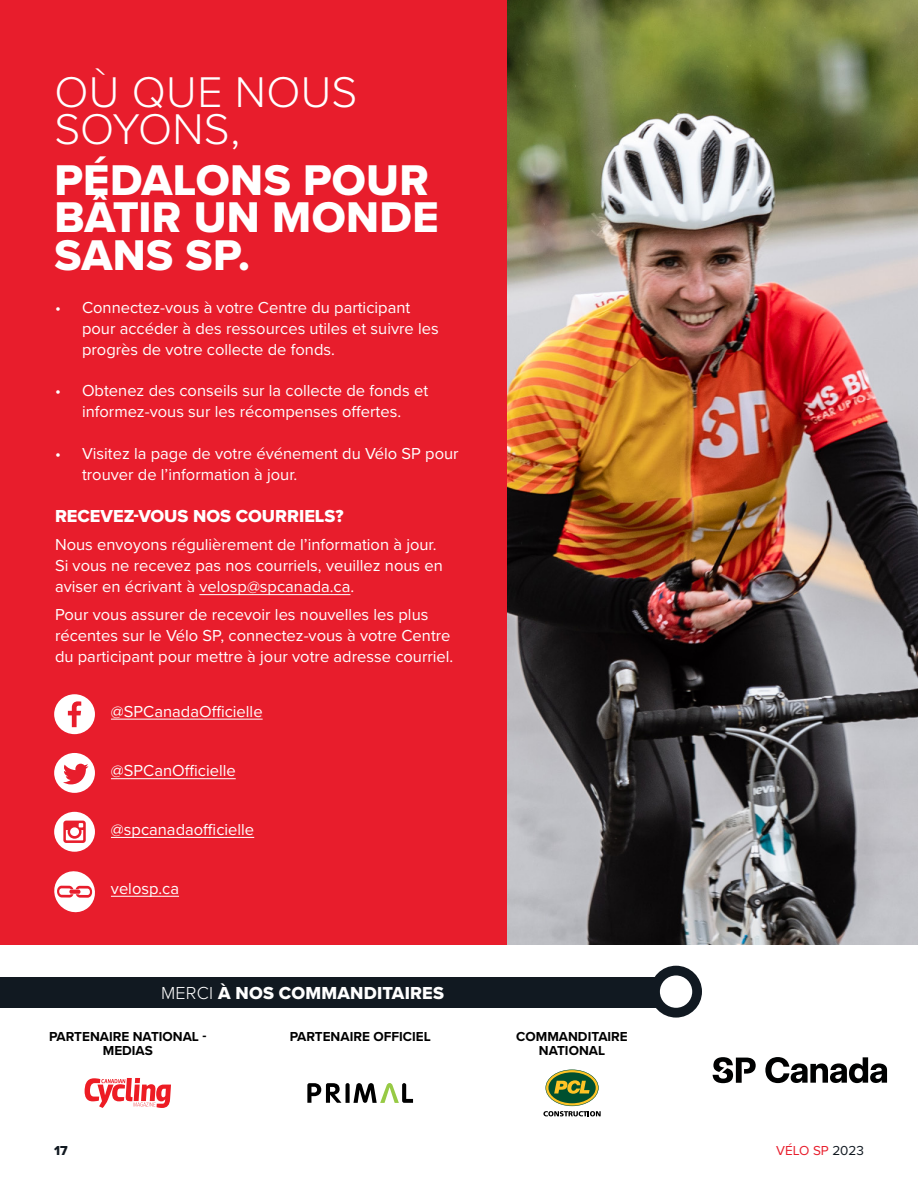
<style>
.page{position:relative;width:918px;height:1188px;background:#fff}
.page>*{position:absolute;margin:0;border:0;box-sizing:border-box;transform-origin:0 0}
.t1{font:44.55px/37.8px "Proxima Nova Extrabld";letter-spacing:.01em;color:#fff}
.t2{font:300 44.55px/37.8px "Proxima Nova";letter-spacing:.005em;color:#fff}
.t3{font:18px "Proxima Nova Extrabld";color:#fff}
.t4{font:16.5px/21px "Proxima Nova";color:#fff}
.t5{font:700 13.5px/13.5px "Proxima Nova";color:#000;text-align:center}
.t6{font:13.5px "Proxima Nova";color:#e81d2c}
.t7{font:13.5px "Proxima Nova Extrabld";color:#111921}
.s1{font-family:"Proxima Nova";font-weight:300}
.s2{color:#111921}
</style>
<div class="page">
<svg style="left:307px;top:1083px;width:106px;height:20px"></svg>
<svg style="left:85px;top:1078px;width:86px;height:30px"></svg>
<svg style="left:543px;top:1070px;width:58px;height:46px"></svg>
<img style="left:507px;top:0;width:411px;height:945px">
<div style="left:0;top:0;width:507px;height:945px;background:#e81d2c"></div>
<hr style="left:111px;top:719px;width:152px;height:1px;background:#fff">
<div style="left:54px;top:694px;width:41px;height:40px;background:#fff;border-radius:50%"></div>
<svg style="left:68px;top:701px;width:13px;height:26px"></svg>
<hr style="left:111px;top:778px;width:125px;height:1px;background:#fff">
<div style="left:54px;top:753px;width:41px;height:40px;background:#fff;border-radius:50%"></div>
<svg style="left:63px;top:764px;width:25px;height:20px"></svg>
<hr style="left:111px;top:837px;width:143px;height:1px;background:#fff">
<div style="left:54px;top:812px;width:41px;height:40px;background:#fff;border-radius:50%"></div>
<svg style="left:63px;top:821px;width:23px;height:22px"></svg>
<hr style="left:199px;top:594px;width:151px;height:1px;background:#fff">
<div style="left:0;top:977px;width:681px;height:31px;background:#111921"></div>
<div style="left:650px;top:966px;width:52px;height:52px;background:#111921;border-radius:50%"></div>
<div style="left:660px;top:975px;width:32px;height:33px;background:#fff;border-radius:50%"></div>
<hr style="left:111px;top:896px;width:68px;height:1px;background:#fff">
<svg style="left:54px;top:871px;width:41px;height:42px"></svg>
<svg style="left:765px;top:1057px;width:122px;height:26px"></svg>
<svg style="left:713px;top:1057px;width:43px;height:26px"></svg>
<h1 class="t2" style="left:54px;top:71px;width:304px">OÙ QUE NOUS<br>SOYONS,</h1>
<h1 class="t1" style="left:54px;top:160px;width:386px">PÉDALONS POUR<br>BÂTIR UN MONDE<br>SANS SP.</h1>
<p class="t4" style="left:82px;top:296px;width:358px;text-indent:-27px">• Connectez-vous à votre Centre du participant pour accéder à des ressources utiles et suivre les progrès de votre collecte de fonds.</p>
<p class="t4" style="left:55px;top:380px;width:375px;text-align:center">• Obtenez des conseils sur la collecte de fonds et informez-vous sur les récompenses offertes.</p>
<p class="t4" style="left:82px;top:442px;width:378px;text-indent:-27px">• Visitez la page de votre événement du Vélo SP pour trouver de l’information à jour.</p>
<p class="t3" style="left:55px;top:503px;width:290px">RECEVEZ-VOUS NOS COURRIELS?</p>
<p class="t4" style="left:55px;top:533px;width:389px">Nous envoyons régulièrement de l’information à jour.<br>Si vous ne recevez pas nos courriels, veuillez nous en aviser en écrivant à velosp@spcanada.ca.</p>
<p class="t4" style="left:55px;top:603px;width:400px">Pour vous assurer de recevoir les nouvelles les plus récentes sur le Vélo SP, connectez-vous à votre Centre du participant pour mettre à jour votre adresse courriel.</p>
<p class="t4" style="left:111px;top:700px;width:153px">@SPCanadaOfficielle</p>
<p class="t4" style="left:111px;top:759px;width:126px">@SPCanOfficielle</p>
<p class="t4" style="left:111px;top:818px;width:145px">@spcanadaofficielle</p>
<p class="t4" style="left:111px;top:877px;width:70px">velosp.ca</p>
<p class="t3" style="left:161px;top:979px;width:285px"><span class="s1">MERCI</span> À NOS COMMANDITAIRES</p>
<p class="t5" style="left:49px;top:1030px;width:159px">PARTENAIRE NATIONAL -</p>
<p class="t5" style="left:290px;top:1030px;width:143px">PARTENAIRE OFFICIEL</p>
<p class="t5" style="left:103px;top:1043px;width:52px">MEDIAS</p>
<p class="t5" style="left:516px;top:1030px;width:113px">COMMANDITAIRE<br>NATIONAL</p>
<p class="t7" style="left:54px;top:1140px;width:15px">17</p>
<p class="t6" style="left:776px;top:1140px;width:89px">VÉLO SP <span class="s2">2023</span></p>
</div>
